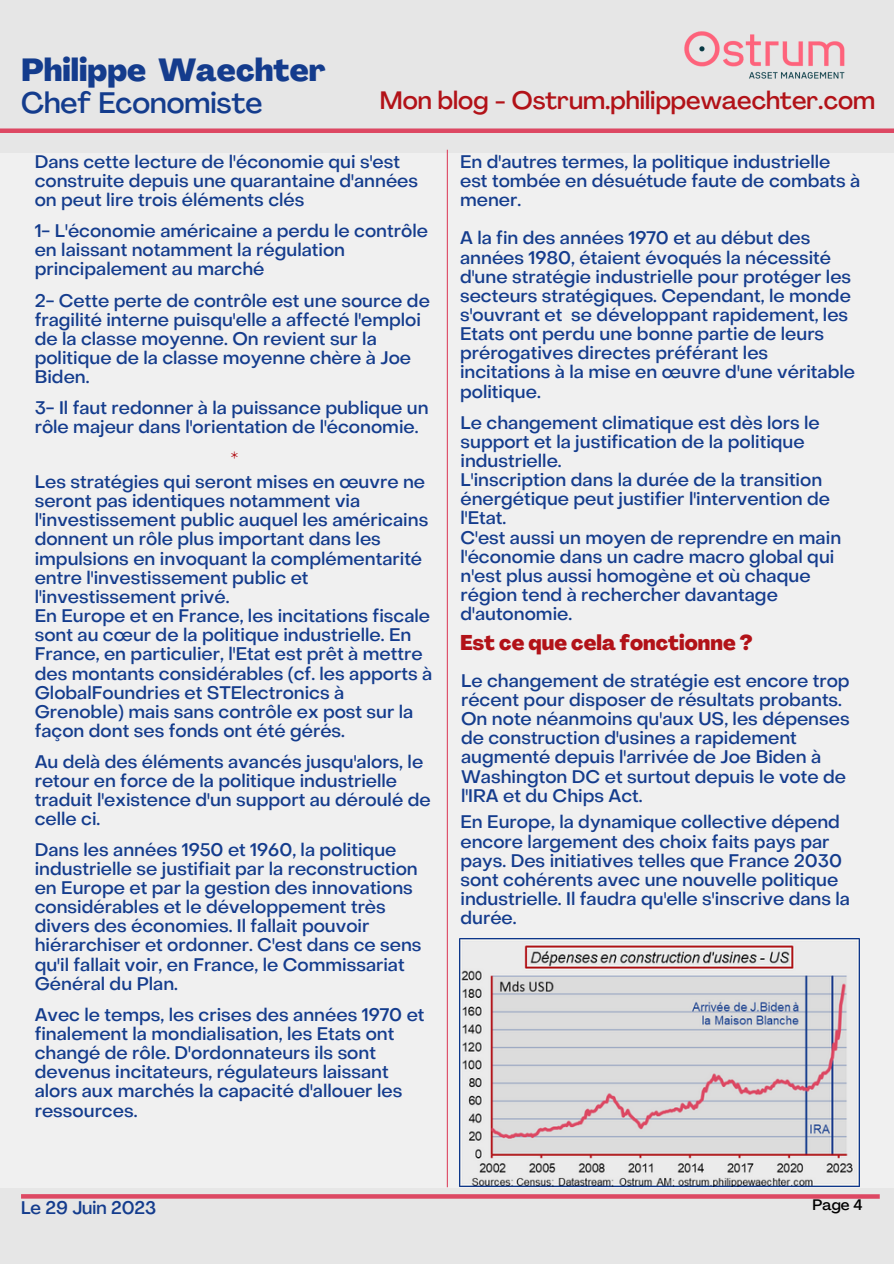
<style>
.page{position:relative;width:894px;height:1264px;background:#fff}
.page>*{position:absolute;margin:0;border:0;box-sizing:border-box;transform-origin:0 0}
.t1{font:800 31.5px "Agrandir";color:#143c8d}
.t2{font:500 29.25px "Agrandir";color:#143c8d}
.t3{font:500 24.9px "Agrandir";color:#b21218}
.t4{font:800 21px "Agrandir";color:#b21218}
.t5{font:500 18px/19.2px "Object Sans";color:#143c8d}
.t6{font:500 18px "Agrandir";color:#143c8d}
.t7{font:500 16.35px "Agrandir";color:#b21218}
.t8{font:500 15px "Agrandir";color:#000}
</style>
<div class="page">
<div style="left:0;top:0;width:893px;height:1263px;background:#e6e6e6"></div>
<img style="left:684px;top:31px;width:161px;height:48px">
<div style="left:0;top:128px;width:893px;height:5px;background:#dd4863"></div>
<svg style="left:21px;top:1194px;width:858px;height:4px;background:#dd4f69"></svg>
<div style="left:0;top:153px;width:893px;height:1034px;background:#f0f0f0"></div>
<hr style="left:446px;top:150px;width:2px;height:1037px;background:#dd4863">
<img style="left:459px;top:938px;width:400px;height:248px">
<p class="t1" style="left:21px;top:57px;width:306px">Philippe Waechter</p>
<p class="t2" style="left:21px;top:91px;width:243px">Chef Economiste</p>
<p class="t3" style="left:379px;top:91px;width:496px">Mon blog - Ostrum.philippewaechter.com</p>
<p class="t5" style="left:35px;top:154px;width:385px">Dans cette lecture de l'économie qui s'est construite depuis une quarantaine d'années on peut lire trois éléments clés</p>
<p class="t5" style="left:35px;top:223px;width:394px">1- L'économie américaine a perdu le contrôle en laissant notamment la régulation principalement au marché</p>
<p class="t5" style="left:35px;top:292px;width:396px">2- Cette perte de contrôle est une source de fragilité interne puisqu'elle a affecté l'emploi de la classe moyenne. On revient sur la politique de la classe moyenne chère à Joe Biden.</p>
<p class="t5" style="left:35px;top:400px;width:395px">3- Il faut redonner à la puissance publique un rôle majeur dans l'orientation de l'économie.</p>
<p class="t5" style="left:35px;top:474px;width:395px">Les stratégies qui seront mises en œuvre ne seront pas identiques notamment via l'investissement public auquel les américains donnent un rôle plus important dans les impulsions en invoquant la complémentarité entre l'investissement public et l'investissement privé.</p>
<p class="t5" style="left:35px;top:608px;width:399px">En Europe et en France, les incitations fiscale sont au cœur de la politique industrielle. En France, en particulier, l'Etat est prêt à mettre des montants considérables (cf. les apports à GlobalFoundries et STElectronics à Grenoble) mais sans contrôle ex post sur la façon dont ses fonds ont été gérés.</p>
<p class="t5" style="left:35px;top:753px;width:397px">Au delà des éléments avancés jusqu'alors, le retour en force de la politique industrielle traduit l'existence d'un support au déroulé de celle ci.</p>
<p class="t5" style="left:35px;top:841px;width:388px">Dans les années 1950 et 1960, la politique industrielle se justifiait par la reconstruction en Europe et par la gestion des innovations considérables et le développement très divers des économies. Il fallait pouvoir hiérarchiser et ordonner. C'est dans ce sens qu'il fallait voir, en France, le Commissariat Général du Plan.</p>
<p class="t5" style="left:35px;top:1006px;width:391px">Avec le temps, les crises des années 1970 et finalement la mondialisation, les Etats ont changé de rôle. D'ordonnateurs ils sont devenus incitateurs, régulateurs laissant alors aux marchés la capacité d'allouer les ressources.</p>
<p class="t5" style="left:460px;top:154px;width:402px">En d'autres termes, la politique industrielle est tombée en désuétude faute de combats à mener.</p>
<p class="t5" style="left:460px;top:230px;width:396px">A la fin des années 1970 et au début des années 1980, étaient évoqués la nécessité d'une stratégie industrielle pour protéger les secteurs stratégiques. Cependant, le monde s'ouvrant et se développant rapidement, les Etats ont perdu une bonne partie de leurs prérogatives directes préférant les incitations à la mise en œuvre d'une véritable politique.</p>
<p class="t5" style="left:460px;top:414px;width:361px">Le changement climatique est dès lors le support et la justification de la politique industrielle.</p>
<p class="t5" style="left:460px;top:472px;width:371px">L'inscription dans la durée de la transition énergétique peut justifier l'intervention de l'Etat.</p>
<p class="t5" style="left:460px;top:529px;width:382px">C'est aussi un moyen de reprendre en main l'économie dans un cadre macro global qui n'est plus aussi homogène et où chaque région tend à rechercher davantage d'autonomie.</p>
<p class="t4" style="left:460px;top:633px;width:294px">Est ce que cela fonctionne ?</p>
<p class="t7" style="left:231px;top:451px;width:9px">*</p>
<p class="t5" style="left:461px;top:672px;width:390px">Le changement de stratégie est encore trop récent pour disposer de résultats probants.</p>
<p class="t5" style="left:461px;top:711px;width:390px">On note néanmoins qu'aux US, les dépenses de construction d'usines a rapidement augmenté depuis l'arrivée de Joe Biden à Washington DC et surtout depuis le vote de l'IRA et du Chips Act.</p>
<p class="t5" style="left:460px;top:814px;width:391px">En Europe, la dynamique collective dépend encore largement des choix faits pays par pays. Des initiatives telles que France 2030 sont cohérents avec une nouvelle politique industrielle. Il faudra qu'elle s'inscrive dans la durée.</p>
<p class="t6" style="left:21px;top:1200px;width:137px">Le 29 Juin 2023</p>
<p class="t8" style="left:812px;top:1198px;width:51px">Page 4</p>
</div>
